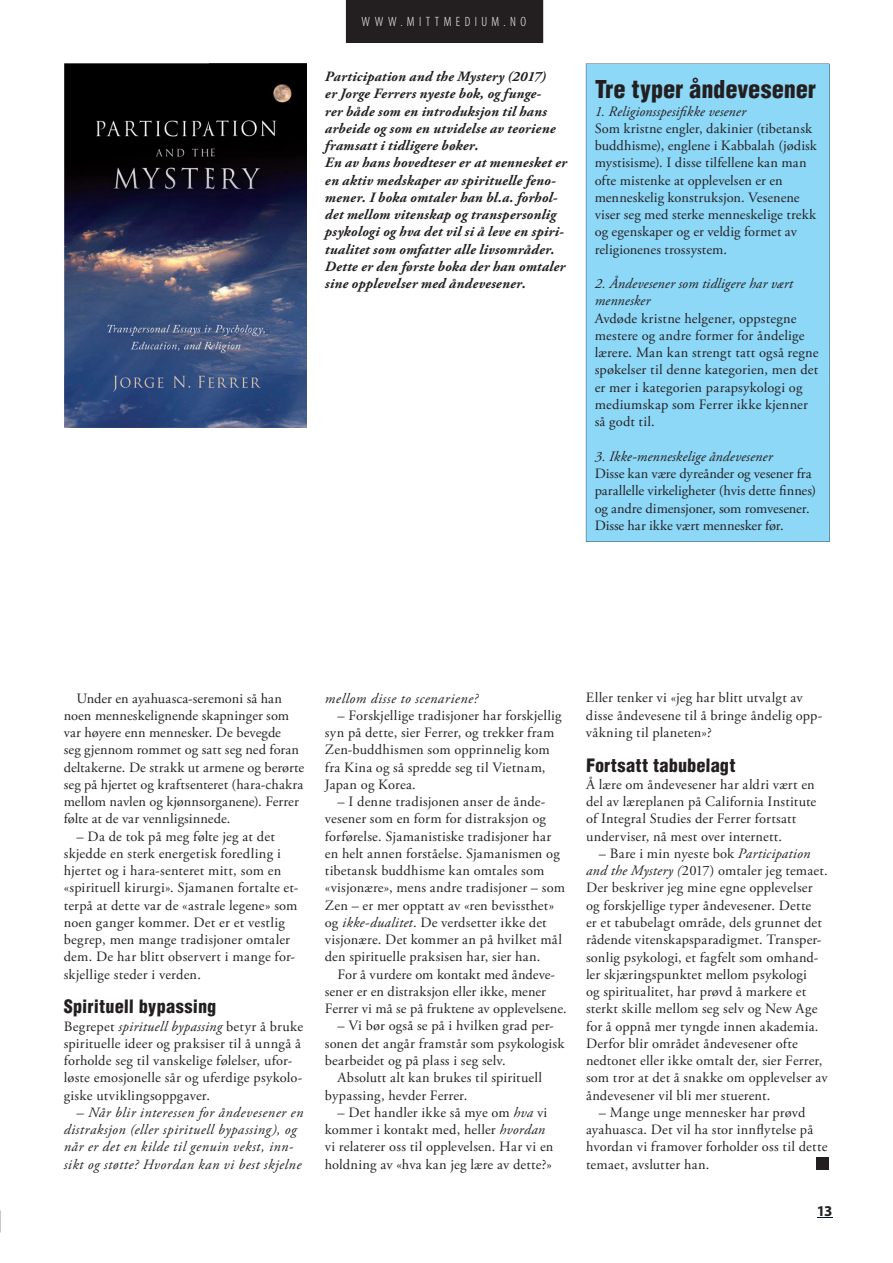
<style>
.page{position:relative;width:893px;height:1263px;background:#fff}
.page>*{position:absolute;margin:0;border:0;box-sizing:border-box;transform-origin:0 0}
.t1{font:900 condensed 24px "Helvetica";color:#231f20}
.t2{font:900 condensed 18px "Helvetica";color:#231f20}
.t3{font:700 15px "Myriad Pro";color:#231f20}
.t4{font:14.25px/17.2px "Adobe Garamond Pro";letter-spacing:.02em;color:#231f20}
.t5{font:italic 700 14.25px/17.2px "Adobe Garamond Pro";letter-spacing:.02em;color:#231f20}
.t6{font:italic 14.25px/17.2px "Adobe Garamond Pro";letter-spacing:.035em;color:#231f20}
.t7{font:italic 14.25px/17.2px "Adobe Garamond Pro";letter-spacing:.01em;color:#231f20}
.t8{font:300 condensed 13.5px "Myriad Pro";letter-spacing:.325em;color:#fff}
.s1{font-style:italic}
</style>
<div class="page">
<div style="left:346px;top:0;width:197px;height:43px;background:#231f20"></div>
<svg style="left:817px;top:1217px;width:15px;height:1px"></svg>
<div style="left:586px;top:64px;width:243px;height:478px;background:#8dd7f7"></div>
<img style="left:64px;top:64px;width:243px;height:363px">
<div style="left:816px;top:1157px;width:13px;height:13px;background:#231f20"></div>
<p class="t8" style="left:362px;top:14px;width:166px">WWW.MITTMEDIUM.NO</p>
<p class="t5" style="left:325px;top:68px;width:243px">Participation and the Mystery (2017)<br>er Jorge Ferrers nyeste bok, og funge-<br>rer både som en introduksjon til hans arbeide og som en utvidelse av teoriene framsatt i tidligere bøker.<br>En av hans hovedteser er at mennesket er en aktiv medskaper av spirituelle feno&shy;mener. I boka omtaler han bl.a. forhol&shy;det mellom vitenskap og transpersonlig psykologi og hva det vil si å leve en spiri&shy;tualitet som omfatter alle livsområder.<br>Dette er den første boka der han omtaler sine opplevelser med åndevesener.</p>
<h1 class="t1" style="left:595px;top:74px;width:223px">Tre typer åndevesener</h1>
<p class="t7" style="left:595px;top:103px;width:153px">1. Religionsspesifikke vesener</p>
<p class="t4" style="left:595px;top:120px;width:224px">Som kristne engler, dakinier (tibetansk buddhisme), englene i Kabbalah (jødisk mystisisme). I disse tilfellene kan man ofte mistenke at opplevelsen er en menneskelig konstruksjon. Vesenene viser seg med sterke menneskelige trekk og egenskaper og er veldig formet av religionenes trossystem.</p>
<p class="t7" style="left:595px;top:275px;width:200px">2. Åndevesener som tidligere har vært mennesker</p>
<p class="t4" style="left:595px;top:310px;width:226px">Avdøde kristne helgener, oppstegne mestere og andre former for åndelige lærere. Man kan strengt tatt også regne spøkelser til denne kategorien, men det er mer i kategorien parapsykologi og mediumskap som Ferrer ikke kjenner så godt til.</p>
<p class="t7" style="left:595px;top:448px;width:179px">3. Ikke-menneskelige åndevesener</p>
<p class="t4" style="left:595px;top:465px;width:223px">Disse kan være dyreånder og vesener fra parallelle virkeligheter (hvis dette finnes) og andre dimensjoner, som romvesener.<br>Disse har ikke vært mennesker før.</p>
<p class="t4" style="left:64px;top:690px;width:242px;text-indent:13px">Under en ayahuasca-seremoni så han noen menneskelignende skapninger som var høyere enn mennesker. De bevegde<br>seg gjennom rommet og satt seg ned foran deltakerne. De strakk ut armene og berørte seg på hjertet og kraftsenteret (hara-chakra mellom navlen og kjønnsorganene). Ferrer følte at de var vennligsinnede.</p>
<p class="t4" style="left:64px;top:828px;width:236px;text-indent:13px">– Da de tok på meg følte jeg at det skjedde en sterk energetisk foredling i hjertet og i hara-senteret mitt, som en «spirituell kirurgi». Sjamanen fortalte et&shy;terpå at dette var de «astrale legene» som noen ganger kommer. Det er et vestlig begrep, men mange tradisjoner omtaler dem. De har blitt observert i mange for&shy;skjellige steder i verden.</p>
<p class="t2" style="left:64px;top:995px;width:154px">Spirituell bypassing</p>
<p class="t4" style="left:64px;top:1018px;width:241px">Begrepet <span class="s1">spirituell bypassing</span> betyr å bruke spirituelle ideer og praksiser til å unngå å forholde seg til vanskelige følelser, ufor&shy;løste emosjonelle sår og uferdige psykolo&shy;giske utviklingsoppgaver.</p>
<p class="t6" style="left:64px;top:1104px;width:241px;text-indent:13px">– Når blir interessen for åndevesener en distraksjon (eller spirituell bypassing), og når er det en kilde til genuin vekst, inn&shy;sikt og støtte? Hvordan kan vi best skjelne</p>
<p class="t6" style="left:325px;top:690px;width:155px">mellom disse to scenariene?</p>
<p class="t4" style="left:325px;top:707px;width:238px;text-indent:13px">– Forskjellige tradisjoner har forskjellig syn på dette, sier Ferrer, og trekker fram Zen-buddhismen som opprinnelig kom fra Kina og så spredde seg til Vietnam, Japan og Korea.</p>
<p class="t4" style="left:325px;top:793px;width:242px;text-indent:13px">– I denne tradisjonen anser de ånde&shy;vesener som en form for distraksjon og forførelse. Sjamanistiske tradisjoner har en helt annen forståelse. Sjamanismen og tibetansk buddhisme kan omtales som «visjonære», mens andre tradisjoner – som Zen – er mer opptatt av «ren bevissthet» og <span class="s1">ikke-dualitet</span>. De verdsetter ikke det visjonære. Det kommer an på hvilket mål den spirituelle praksisen har, sier han.</p>
<p class="t4" style="left:325px;top:966px;width:244px;text-indent:13px">For å vurdere om kontakt med åndeve&shy;sener er en distraksjon eller ikke, mener<br>Ferrer vi må se på fruktene av opplevelsene.</p>
<p class="t4" style="left:338px;top:1018px;width:218px">– Vi bør også se på i hvilken grad per-</p>
<p class="t4" style="left:325px;top:1035px;width:241px">sonen det angår framstår som psykologisk</p>
<p class="t4" style="left:325px;top:1052px;width:183px">bearbeidet og på plass i seg selv.</p>
<p class="t4" style="left:338px;top:1069px;width:206px">Absolutt alt kan brukes til spirituell</p>
<p class="t4" style="left:325px;top:1087px;width:144px">bypassing, hevder Ferrer.</p>
<p class="t4" style="left:325px;top:1104px;width:230px;text-align:center">– Det handler ikke så mye om <span class="s1">hva</span> vi kommer i kontakt med, heller <span class="s1">hvordan </span>vi relaterer oss til opplevelsen. Har vi en holdning av «hva kan jeg lære av dette?»</p>
<p class="t4" style="left:586px;top:690px;width:238px">Eller tenker vi «jeg har blitt utvalgt av disse åndevesene til å bringe åndelig opp&shy;våkning til planeten»?</p>
<p class="t2" style="left:586px;top:754px;width:151px">Fortsatt tabubelagt</p>
<p class="t4" style="left:586px;top:776px;width:232px">Å lære om åndevesener har aldri vært en del av læreplanen på California Institute of Integral Studies der Ferrer fortsatt underviser, nå mest over internett.</p>
<p class="t4" style="left:586px;top:845px;width:243px;text-indent:13px">– Bare i min nyeste bok <span class="s1">Participation and the Mystery (</span>2017) omtaler jeg temaet.<br>Der beskriver jeg mine egne opplevelser og forskjellige typer åndevesener. Dette<br>er et tabubelagt område, dels grunnet det rådende vitenskapsparadigmet. Transper&shy;sonlig psykologi, et fagfelt som omhand&shy;ler skjæringspunktet mellom psykologi<br>og spiritualitet, har prøvd å markere et sterkt skille mellom seg selv og New Age for å oppnå mer tyngde innen akademia.<br>Derfor blir området åndevesener ofte nedtonet eller ikke omtalt der, sier Ferrer, som tror at det å snakke om opplevelser av åndevesener vil bli mer stuerent.</p>
<p class="t4" style="left:586px;top:1104px;width:243px;text-indent:13px">– Mange unge mennesker har prøvd ayahuasca. Det vil ha stor innflytelse på hvordan vi framover forholder oss til dette temaet, avslutter han.</p>
<p class="t3" style="left:817px;top:1202px;width:17px">13</p>
</div>
